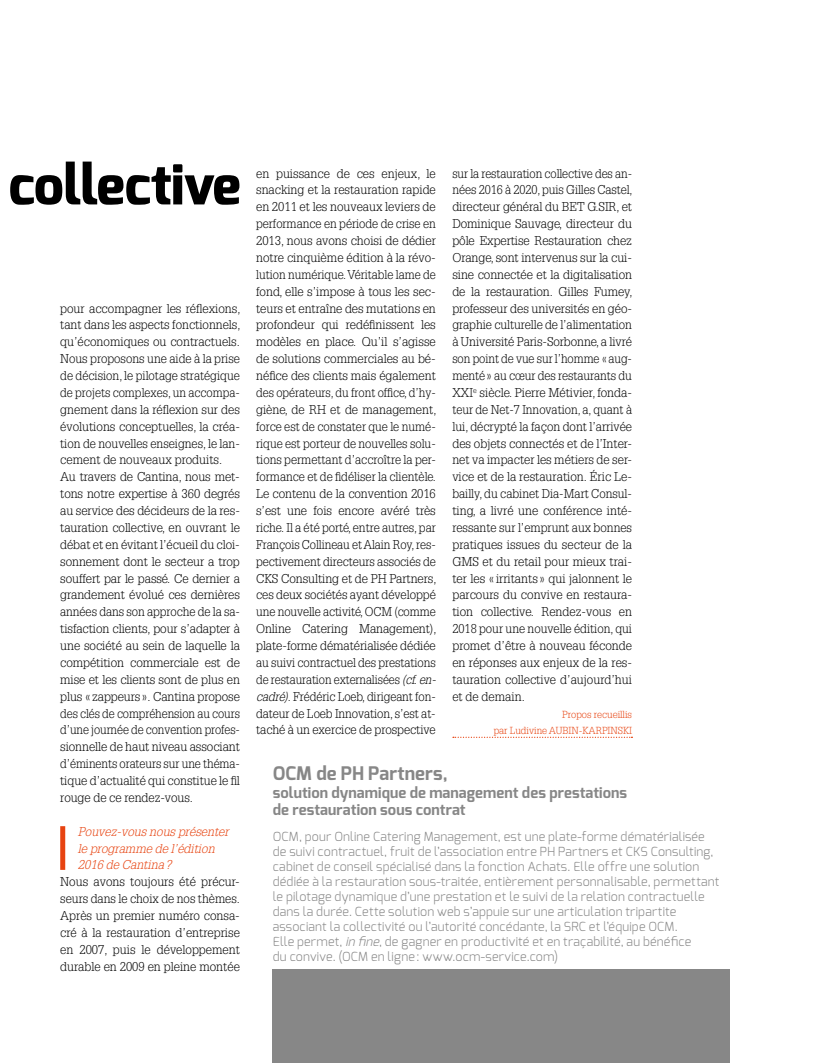
<style>
.page{position:relative;width:815px;height:1063px;background:#fff}
.page>*{position:absolute;margin:0;border:0;box-sizing:border-box;transform-origin:0 0}
.t1{font:800 54.75px "Exo";letter-spacing:-.01em;color:#000}
.t2{font:700 18.75px "Exo";letter-spacing:.005em;color:#878787}
.t3{font:700 15px/17.5px "Exo";letter-spacing:.005em;color:#878787}
.t4{font:300 12.5px/16.9px "Glypha LT Std";letter-spacing:-.005em;color:#000;text-align:justify}
.t5{font:300 12.5px/16.9px "Glypha LT Std";letter-spacing:-.005em;color:#000;text-align:justify;scale:.95 1}
.t6{font:300 12.5px/15px "Exo";letter-spacing:.015em;color:#878787}
.t7{font:italic 300 12.5px/16.9px "Glypha LT Std";color:#e74310}
.t8{font:300 10px/16.9px "Glypha LT Std";color:#e74310;text-align:right}
.s1{font-style:italic}
</style>
<div class="page">
<svg style="left:453px;top:737px;width:179px;height:1px"></svg>
<div style="left:60px;top:826px;width:5px;height:44px;background:#e74310"></div>
<div style="left:272px;top:970px;width:458px;height:93px;background:#878787"></div>
<h1 class="t1" style="left:8px;top:150px;width:234px">collective</h1>
<p class="t4" style="left:60px;top:300px;width:182px;text-align:left">pour accompagner les réflexions, tant dans les aspects fonctionnels, qu’économiques ou contractuels.<br>Nous proposons une aide à la prise de décision, le pilotage stratégique de projets complexes, un accompa&shy;gnement dans la réflexion sur des évolutions conceptuelles, la créa&shy;tion de nouvelles enseignes, le lan&shy;cement de nouveaux produits.<br>Au travers de Cantina, nous met&shy;tons notre expertise à 360 degrés au service des décideurs de la res&shy;tauration collective, en ouvrant le débat et en évitant l’écueil du cloi&shy;sonnement dont le secteur a trop souffert par le passé. Ce dernier a grandement évolué ces dernières années dans son approche de la sa&shy;tisfaction clients, pour s’adapter à une société au sein de laquelle la compétition commerciale est de mise et les clients sont de plus en plus «zappeurs ». Cantina propose des clés de compréhension au cours d’une journée de convention profes&shy;sionnelle de haut niveau associant d’éminents orateurs sur une théma&shy;tique d’actualité qui constitue le fil rouge de ce rendez-vous.</p>
<p class="t7" style="left:78px;top:823px;width:152px">Pouvez-vous nous présenter le programme de l’édition<br>2016 de Cantina?</p>
<p class="t4" style="left:60px;top:874px;width:181px">Nous avons toujours été précur&shy;seurs dans le choix de nos thèmes.<br>Après un premier numéro consa&shy;cré à la restauration d’entreprise en 2007, puis le développement durable en 2009 en pleine montée</p>
<p class="t4" style="left:256px;top:165px;width:182px">en puissance de ces enjeux, le snacking et la restauration rapide en 2011 et les nouveaux leviers de performance en période de crise en 2013, nous avons choisi de dédier notre cinquième édition à la révo&shy;lution numérique. Véritable lame de fond, elle s’impose à tous les sec&shy;teurs et entraîne des mutations en profondeur qui redéfinissent les modèles en place. Qu’il s’agisse de solutions commerciales au bé&shy;néfice des clients mais également des opérateurs, du front office, d’hy&shy;giène, de RH et de management, force est de constater que le numé&shy;rique est porteur de nouvelles solu&shy;tions permettant d’accroître la per&shy;formance et de fidéliser la clientèle.<br>Le contenu de la convention 2016 s’est une fois encore avéré très riche. Il a été porté, entre autres, par François Collineau et Alain Roy, res&shy;pectivement directeurs associés de CKS Consulting et de PH Partners, ces deux sociétés ayant développé une nouvelle activité, OCM (comme Online Catering Management), plate-forme dématérialisée dédiée au suivi contractuel des prestations de restauration externalisées <span class="s1">(cf. en&shy;cadré)</span>. Frédéric Loeb, dirigeant fon&shy;dateur de Loeb Innovation, s’est at&shy;taché à un exercice de prospective</p>
<p class="t5" style="left:452px;top:165px;width:191px">sur la restauration collective des an&shy;nées 2016 à 2020, puis Gilles Castel, directeur général du BET G.SIR, et Dominique Sauvage, directeur du pôle Expertise Restauration chez Orange, sont intervenus sur la cui&shy;sine connectée et la digitalisation de la restauration. Gilles Fumey, professeur des universités en géo&shy;graphie culturelle de l’alimentation à Université Paris-Sorbonne, a livré son point de vue sur l’homme «aug&shy;menté» au cœur des restaurants du XXI<sup>e</sup> siècle. Pierre Métivier, fonda&shy;teur de Net-7 Innovation, a, quant à lui, décrypté la façon dont l’arrivée des objets connectés et de l’Inter&shy;net va impacter les métiers de ser&shy;vice et de la restauration. Éric Le&shy;bailly, du cabinet Dia-Mart Consul&shy;ting, a livré une conférence inté&shy;ressante sur l’emprunt aux bonnes pratiques issues du secteur de la GMS et du retail pour mieux trai&shy;ter les « irritants » qui jalonnent le parcours du convive en restaura&shy;tion collective. Rendez-vous en 2018 pour une nouvelle édition, qui promet d’être à nouveau féconde en réponses aux enjeux de la res&shy;tauration collective d’aujourd’hui et de demain.</p>
<p class="t8" style="left:494px;top:706px;width:140px">Propos recueillis<br>par Ludivine AUBIN-KARPINSKI</p>
<h2 class="t2" style="left:273px;top:762px;width:176px">OCM de PH Partners,</h2>
<p class="t3" style="left:273px;top:784px;width:356px">solution dynamique de management des prestations de restauration sous contrat</p>
<p class="t6" style="left:273px;top:829px;width:448px">OCM, pour Online Catering Management, est une plate-forme dématérialisée de suivi contractuel, fruit de l’association entre PH Partners et CKS Consulting, cabinet de conseil spécialisé dans la fonction Achats. Elle offre une solution dédiée à la restauration sous-traitée, entièrement personnalisable, permettant le pilotage dynamique d’une prestation et le suivi de la relation contractuelle dans la durée. Cette solution web s’appuie sur une articulation tripartite associant la collectivité ou l’autorité concédante, la SRC et l’équipe OCM.<br>Elle permet, <span class="s1">in fine</span>, de gagner en productivité et en traçabilité, au bénéfice<br>du convive. (OCM en ligne: www.ocm-service.com)</p>
</div>
